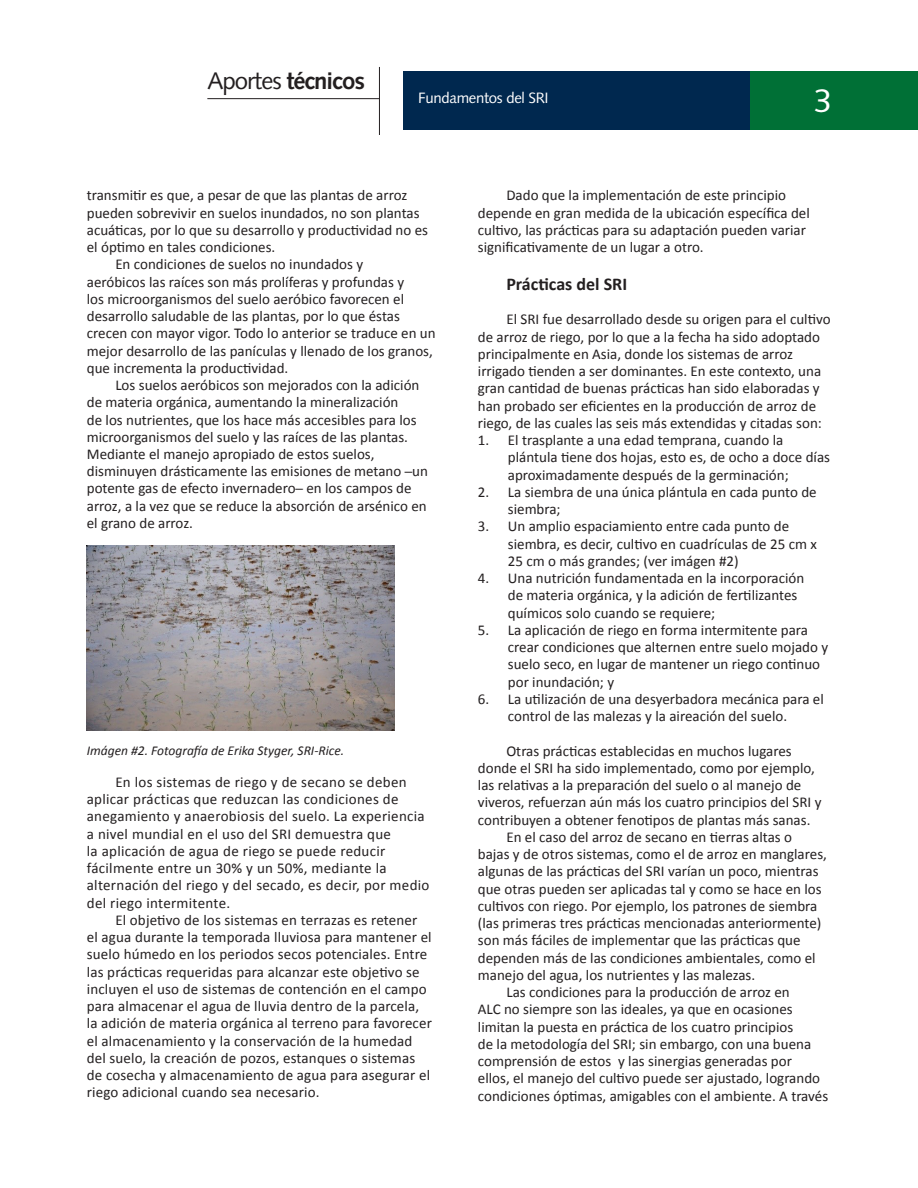
<style>
.page{position:relative;width:918px;height:1188px;background:#fff}
.page>*{position:absolute;margin:0;border:0;box-sizing:border-box;transform-origin:0 0}
.t1{font:33px "Syntax";color:#fff}
.t2{font:700 24px "Syntax";letter-spacing:-.04em;color:#231f20}
.t3{font:700 18px "Calibri";color:#231f20}
.t4{font:15px/17.2px "Calibri";color:#231f20}
.t5{font:15px/17.2px "Calibri";letter-spacing:.02em;color:#231f20}
.t6{font:15px "Syntax";letter-spacing:-.02em;color:#fff}
.t7{font:italic 13.5px "Calibri";color:#231f20}
.s1{font-weight:400}
</style>
<div class="page">
<div style="left:403px;top:71px;width:349px;height:59px;background:#00284f"></div>
<div style="left:751px;top:71px;width:167px;height:59px;background:#007036"></div>
<hr style="left:379px;top:67px;width:1px;height:68px;background:#231f20">
<hr style="left:207px;top:98px;width:173px;height:1px;background:#231f20">
<img style="left:87px;top:545px;width:307px;height:185px">
<h2 class="t2" style="left:207px;top:67px;width:159px"><span class="s1">Aportes</span> técnicos</h2>
<p class="t6" style="left:418px;top:89px;width:132px">Fundamentos del SRI</p>
<h1 class="t1" style="left:814px;top:81px;width:20px">3</h1>
<p class="t4" style="left:87px;top:187px;width:322px">transmitir es que, a pesar de que las plantas de arroz</p>
<p class="t4" style="left:87px;top:204px;width:334px">pueden sobrevivir en suelos inundados, no son plantas</p>
<p class="t4" style="left:87px;top:221px;width:343px">acuáticas, por lo que su desarrollo y productividad no es</p>
<p class="t4" style="left:87px;top:238px;width:190px">el óptimo en tales condiciones.</p>
<p class="t4" style="left:115px;top:256px;width:249px">En condiciones de suelos no inundados y</p>
<p class="t4" style="left:87px;top:273px;width:319px">aeróbicos las raíces son más prolíferas y profundas y</p>
<p class="t4" style="left:87px;top:290px;width:319px">los microorganismos del suelo aeróbico favorecen el</p>
<p class="t4" style="left:87px;top:307px;width:315px">desarrollo saludable de las plantas, por lo que éstas</p>
<p class="t4" style="left:87px;top:325px;width:350px">crecen con mayor vigor. Todo lo anterior se traduce en un</p>
<p class="t4" style="left:87px;top:342px;width:348px">mejor desarrollo de las panículas y llenado de los granos,</p>
<p class="t4" style="left:87px;top:359px;width:203px">que incrementa la productividad.</p>
<p class="t4" style="left:115px;top:376px;width:306px">Los suelos aeróbicos son mejorados con la adición</p>
<p class="t4" style="left:87px;top:394px;width:313px">de materia orgánica, aumentando la mineralización</p>
<p class="t4" style="left:87px;top:411px;width:331px">de los nutrientes, que los hace más accesibles para los</p>
<p class="t4" style="left:87px;top:428px;width:323px">microorganismos del suelo y las raíces de las plantas.</p>
<p class="t4" style="left:87px;top:445px;width:289px">Mediante el manejo apropiado de estos suelos,</p>
<p class="t4" style="left:87px;top:463px;width:343px">disminuyen drásticamente las emisiones de metano ─un</p>
<p class="t4" style="left:87px;top:480px;width:326px">potente gas de efecto invernadero─ en los campos de</p>
<p class="t4" style="left:87px;top:497px;width:341px">arroz, a la vez que se reduce la absorción de arsénico en</p>
<p class="t4" style="left:87px;top:514px;width:108px">el grano de arroz.</p>
<p class="t7" style="left:87px;top:742px;width:259px">Imágen #2. Fotografía de Erika Styger, SRI-Rice.</p>
<p class="t5" style="left:87px;top:773px;width:344px;text-indent:28px">En los sistemas de riego y de secano se deben aplicar prácticas que reduzcan las condiciones de anegamiento y anaerobiosis del suelo. La experiencia a nivel mundial en el uso del SRI demuestra que<br>la aplicación de agua de riego se puede reducir fácilmente entre un 30% y un 50%, mediante la alternación del riego y del secado, es decir, por medio del riego intermitente.</p>
<p class="t4" style="left:87px;top:911px;width:347px;text-indent:28px">El objetivo de los sistemas en terrazas es retener el agua durante la temporada lluviosa para mantener el suelo húmedo en los periodos secos potenciales. Entre las prácticas requeridas para alcanzar este objetivo se incluyen el uso de sistemas de contención en el campo para almacenar el agua de lluvia dentro de la parcela, la adición de materia orgánica al terreno para favorecer el almacenamiento y la conservación de la humedad del suelo, la creación de pozos, estanques o sistemas de cosecha y almacenamiento de agua para asegurar el riego adicional cuando sea necesario.</p>
<p class="t4" style="left:478px;top:187px;width:334px;text-indent:28px">Dado que la implementación de este principio depende en gran medida de la ubicación específica del cultivo, las prácticas para su adaptación pueden variar significativamente de un lugar a otro.</p>
<p class="t3" style="left:506px;top:272px;width:122px">Prácticas del SRI</p>
<p class="t4" style="left:478px;top:311px;width:354px;text-indent:28px">El SRI fue desarrollado desde su origen para el cultivo de arroz de riego, por lo que a la fecha ha sido adoptado principalmente en Asia, donde los sistemas de arroz irrigado tienden a ser dominantes. En este contexto, una gran cantidad de buenas prácticas han sido elaboradas y han probado ser eficientes en la producción de arroz de riego, de las cuales las seis más extendidas y citadas son:</p>
<p class="t4" style="left:508px;top:432px;width:324px;text-indent:-30px">1. El trasplante a una edad temprana, cuando la plántula tiene dos hojas, esto es, de ocho a doce días aproximadamente después de la germinación;</p>
<p class="t4" style="left:508px;top:483px;width:310px;text-indent:-30px">2. La siembra de una única plántula en cada punto de siembra;</p>
<p class="t4" style="left:508px;top:518px;width:311px;text-indent:-30px">3. Un amplio espaciamiento entre cada punto de siembra, es decir, cultivo en cuadrículas de 25 cm x<br>25 cm o más grandes; (ver imágen #2)</p>
<p class="t4" style="left:508px;top:570px;width:298px;text-indent:-30px">4. Una nutrición fundamentada en la incorporación de materia orgánica, y la adición de fertilizantes químicos solo cuando se requiere;</p>
<p class="t4" style="left:508px;top:621px;width:322px;text-indent:-30px">5. La aplicación de riego en forma intermitente para crear condiciones que alternen entre suelo mojado y suelo seco, en lugar de mantener un riego continuo por inundación; y</p>
<p class="t4" style="left:478px;top:690px;width:347px;text-align:center">6. La utilización de una desyerbadora mecánica para el control de las malezas y la aireación del suelo.</p>
<p class="t4" style="left:506px;top:742px;width:287px">Otras prácticas establecidas en muchos lugares</p>
<p class="t4" style="left:478px;top:759px;width:338px">donde el SRI ha sido implementado, como por ejemplo,</p>
<p class="t4" style="left:478px;top:777px;width:325px">las relativas a la preparación del suelo o al manejo de</p>
<p class="t4" style="left:478px;top:794px;width:345px">viveros, refuerzan aún más los cuatro principios del SRI y</p>
<p class="t4" style="left:478px;top:811px;width:334px">contribuyen a obtener fenotipos de plantas más sanas.</p>
<p class="t4" style="left:506px;top:828px;width:287px">En el caso del arroz de secano en tierras altas o</p>
<p class="t4" style="left:478px;top:846px;width:351px">bajas y de otros sistemas, como el de arroz en manglares,</p>
<p class="t4" style="left:478px;top:863px;width:342px">algunas de las prácticas del SRI varían un poco, mientras</p>
<p class="t4" style="left:478px;top:880px;width:345px">que otras pueden ser aplicadas tal y como se hace en los</p>
<p class="t4" style="left:478px;top:897px;width:341px">cultivos con riego. Por ejemplo, los patrones de siembra</p>
<p class="t4" style="left:478px;top:915px;width:345px">(las primeras tres prácticas mencionadas anteriormente)</p>
<p class="t4" style="left:478px;top:932px;width:324px">son más fáciles de implementar que las prácticas que</p>
<p class="t4" style="left:478px;top:949px;width:339px">dependen más de las condiciones ambientales, como el</p>
<p class="t4" style="left:478px;top:966px;width:279px">manejo del agua, los nutrientes y las malezas.</p>
<p class="t4" style="left:506px;top:984px;width:285px">Las condiciones para la producción de arroz en</p>
<p class="t4" style="left:478px;top:1001px;width:316px">ALC no siempre son las ideales, ya que en ocasiones</p>
<p class="t4" style="left:478px;top:1018px;width:317px">limitan la puesta en práctica de los cuatro principios</p>
<p class="t4" style="left:478px;top:1035px;width:335px">de la metodología del SRI; sin embargo, con una buena</p>
<p class="t4" style="left:478px;top:1053px;width:316px">comprensión de estos y las sinergias generadas por</p>
<p class="t4" style="left:478px;top:1070px;width:344px">ellos, el manejo del cultivo puede ser ajustado, logrando</p>
<p class="t4" style="left:478px;top:1087px;width:352px">condiciones óptimas, amigables con el ambiente. A través</p>
</div>
